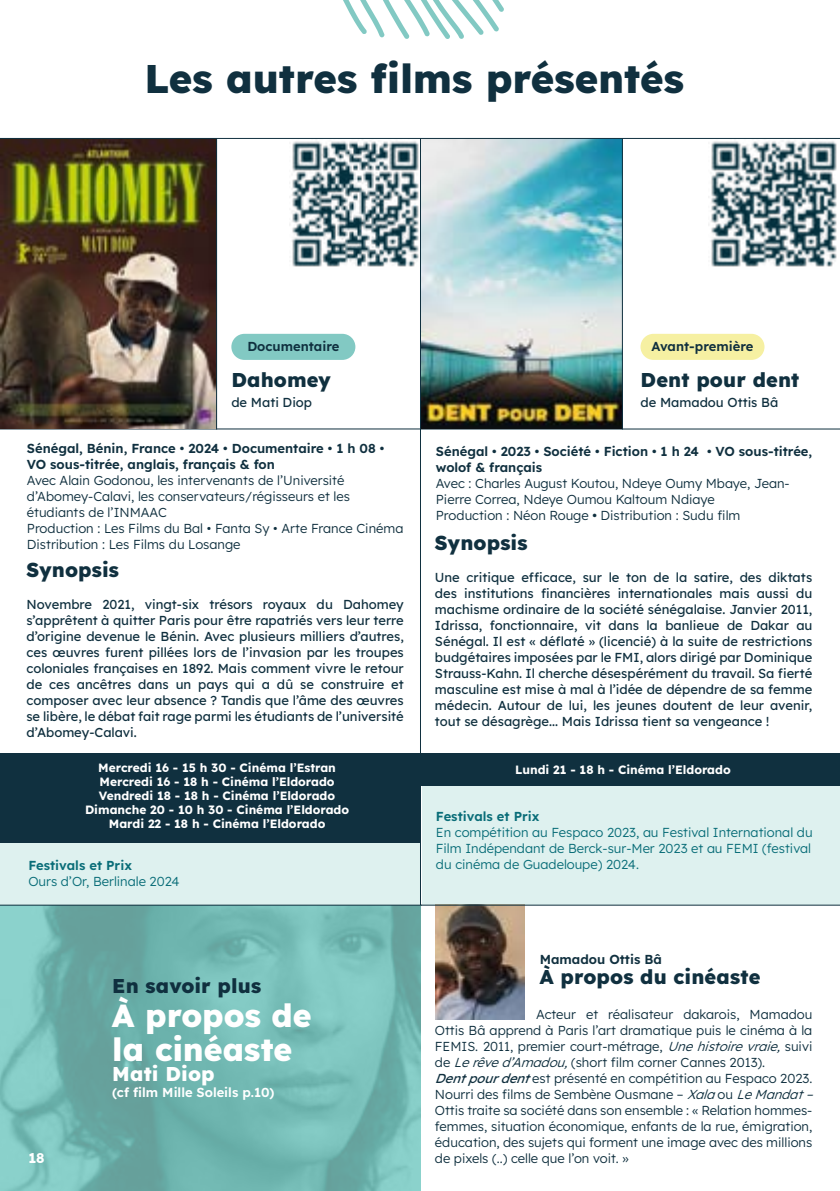
<style>
.page{position:relative;width:840px;height:1191px;background:#fff}
.page>*{position:absolute;margin:0;border:0;box-sizing:border-box;transform-origin:0 0}
.t1{font:800 40px "Lexend";letter-spacing:-.005em;color:#10303f}
.t2{font:800 32px/34px "Lexend";color:#fff}
.t3{font:800 20px "Lexend";letter-spacing:.005em;color:#10303f}
.t4{font:800 20px "Lexend";letter-spacing:.005em;color:#fff}
.t5{font:700 14px "Lexend";color:#fff}
.t6{font:13px/16px "Lexend";color:#10303f;text-align:justify}
.t7{font:300 13px/16px "Lexend";color:#10303f}
.t8{font:600 13px/16px "Lexend";color:#10303f}
.t9{font:300 13px/16px "Lexend";color:#096d78}
.t10{font:600 13px "Lexend";color:#096d78}
.t11{font:600 13px "Lexend";color:#fff}
.t12{font:700 12px/14px "Lexend";color:#fff;text-align:center}
.s1{font-weight:400}
.s2{font-style:italic}
.s3{font-weight:400;font-style:italic}
</style>
<div class="page">
<img style="left:435px;top:905px;width:89px;height:115px">
<img style="left:708px;top:140px;width:129px;height:127px">
<img style="left:289px;top:139px;width:130px;height:128px">
<div style="left:0;top:824px;width:420px;height:81px;background:#def1ef"></div>
<div style="left:421px;top:779px;width:418px;height:125px;background:#def1ef"></div>
<hr style="left:420px;top:138px;width:1px;height:1053px;background:#10303f">
<div style="left:421px;top:753px;width:418px;height:32px;background:#10303f"></div>
<div style="left:0;top:753px;width:420px;height:89px;background:#10303f"></div>
<hr style="left:420px;top:428px;width:419px;height:1px;background:#10303f">
<hr style="left:0;top:428px;width:420px;height:1px;background:#10303f">
<hr style="left:420px;top:904px;width:419px;height:1px;background:#10303f">
<div style="left:231px;top:334px;width:124px;height:26px;background:#82c9c3;border-radius:13px"></div>
<div style="left:640px;top:334px;width:124px;height:26px;background:#f6f0a2;border-radius:13px"></div>
<img style="left:0;top:139px;width:216px;height:289px">
<img style="left:421px;top:139px;width:200px;height:289px">
<hr style="left:621px;top:138px;width:1px;height:291px;background:#10303f">
<hr style="left:216px;top:138px;width:1px;height:291px;background:#10303f">
<hr style="left:0;top:138px;width:839px;height:1px;background:#10303f">
<svg style="left:343px;top:0;width:161px;height:39px"></svg>
<img style="left:0;top:906px;width:420px;height:285px">
<hr style="left:0;top:904px;width:421px;height:1px;background:#10303f">
<h1 class="t1" style="left:144px;top:50px;width:540px">Les autres films présentés</h1>
<p class="t8" style="left:247px;top:337px;width:93px">Documentaire</p>
<p class="t8" style="left:651px;top:337px;width:103px">Avant-première</p>
<h3 class="t3" style="left:231px;top:365px;width:101px">Dahomey</h3>
<p class="t6" style="left:231px;top:393px;width:82px">de Mati Diop</p>
<h3 class="t3" style="left:640px;top:365px;width:160px">Dent pour dent</h3>
<p class="t6" style="left:640px;top:393px;width:139px">de Mamadou Ottis Bâ</p>
<p class="t8" style="left:27px;top:439px;width:358px">Sénégal, Bénin, France • 2024 • Documentaire • 1 h 08 •<br>VO sous-titrée, anglais, français &amp; fon</p>
<p class="t7" style="left:27px;top:471px;width:378px">Avec Alain Godonou, les intervenants de l’Université d’Abomey-Calavi, les conservateurs/régisseurs et les étudiants de l’INMAAC<br>Production : Les Films du Bal • Fanta Sy • Arte France Cinéma Distribution : Les Films du Losange</p>
<p class="t8" style="left:435px;top:442px;width:377px">Sénégal • 2023 • Société • Fiction • 1 h 24 • VO sous-titrée, wolof &amp; français</p>
<p class="t7" style="left:435px;top:474px;width:355px">Avec : Charles August Koutou, Ndeye Oumy Mbaye, Jean-<br>Pierre Correa, Ndeye Oumou Kaltoum Ndiaye<br>Production : Néon Rouge <span class="s1">•</span> Distribution : Sudu film</p>
<h3 class="t3" style="left:434px;top:528px;width:94px">Synopsis</h3>
<p class="t6" style="left:434px;top:569px;width:379px">Une critique efficace, sur le ton de la satire, des diktats des institutions financières internationales mais aussi du machisme ordinaire de la société sénégalaise. Janvier 2011, Idrissa, fonctionnaire, vit dans la banlieue de Dakar au Sénégal. Il est « déflaté » (licencié) à la suite de restrictions budgétaires imposées par le FMI, alors dirigé par Dominique Strauss-Kahn. Il cherche désespérément du travail. Sa fierté masculine est mise à mal à l’idée de dépendre de sa femme médecin. Autour de lui, les jeunes doutent de leur avenir, tout se désagrège... Mais Idrissa tient sa vengeance !</p>
<h3 class="t3" style="left:26px;top:555px;width:94px">Synopsis</h3>
<p class="t6" style="left:26px;top:595px;width:379px">Novembre 2021, vingt-six trésors royaux du Dahomey s’apprêtent à quitter Paris pour être rapatriés vers leur terre d’origine devenue le Bénin. Avec plusieurs milliers d’autres, ces œuvres furent pillées lors de l’invasion par les troupes coloniales françaises en 1892. Mais comment vivre le retour de ces ancêtres dans un pays qui a dû se construire et composer avec leur absence ? Tandis que l’âme des œuvres se libère, le débat fait rage parmi les étudiants de l’université d’Abomey-Calavi.</p>
<p class="t12" style="left:98px;top:760px;width:239px">Mercredi 16 - 15 h 30 - Cinéma l’Estran</p>
<p class="t12" style="left:514px;top:762px;width:217px">Lundi 21 - 18 h - Cinéma l’Eldorado</p>
<p class="t12" style="left:85px;top:774px;width:265px">Mercredi 16 - 18 h - Cinéma l’Eldorado Vendredi 18 - 18 h - Cinéma l’Eldorado Dimanche 20 - 10 h 30 - Cinéma l’Eldorado Mardi 22 - 18 h - Cinéma l’Eldorado</p>
<p class="t10" style="left:435px;top:806px;width:105px">Festivals et Prix</p>
<p class="t9" style="left:435px;top:823px;width:378px">En compétition au Fespaco 2023, au Festival International du<br>Film Indépendant de Berck-sur-Mer 2023 et au FEMI (festival</p>
<p class="t10" style="left:28px;top:856px;width:105px">Festivals et Prix</p>
<p class="t9" style="left:435px;top:855px;width:204px">du cinéma de Guadeloupe) 2024.</p>
<p class="t9" style="left:28px;top:872px;width:153px">Ours d’Or, Berlinale 2024</p>
<p class="t5" style="left:28px;top:1147px;width:18px">18</p>
<h3 class="t3" style="left:112px;top:971px;width:150px">En savoir plus</h3>
<h2 class="t2" style="left:112px;top:996px;width:201px">À propos de la cinéaste</h2>
<h3 class="t4" style="left:112px;top:1059px;width:104px">Mati Diop</h3>
<p class="t11" style="left:112px;top:1083px;width:164px">(cf film Mille Soleils p.10)</p>
<p class="t8" style="left:539px;top:950px;width:123px">Mamadou Ottis Bâ</p>
<h3 class="t3" style="left:539px;top:962px;width:222px">À propos du cinéaste</h3>
<p class="t7" style="left:434px;top:1005px;width:384px;text-indent:101px">Acteur et réalisateur dakarois, Mamadou Ottis Bâ apprend à Paris l’art dramatique puis le cinéma à la FEMIS. 2011, premier court-métrage, <span class="s2">Unehistoirevraie,</span>suivi de <span class="s2">Lerêved’Amadou,</span>(short film corner Cannes 2013).<br><span class="s3">Dentpourdent</span>est présenté en compétition au Fespaco 2023.<br>Nourri des films de Sembène Ousmane – <span class="s2">Xala</span>ou <span class="s2">LeMandat– </span>Ottis traite sa société dans son ensemble : « Relation hommes&shy;femmes, situation économique, enfants de la rue, émigration, éducation, des sujets qui forment une image avec des millions de pixels (..) celle que l’on voit. »</p>
</div>
